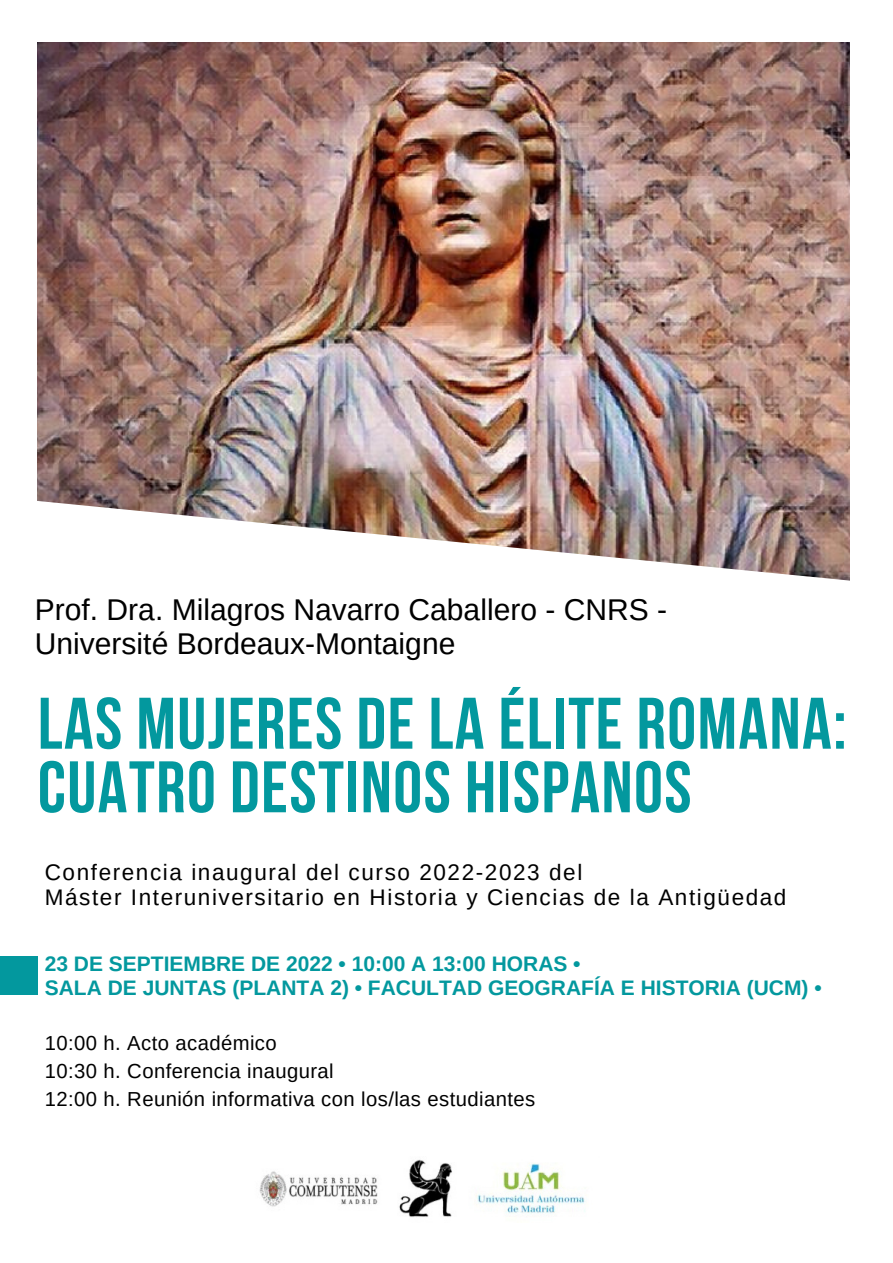
<style>
.page{position:relative;width:893px;height:1263px;background:#fff}
.page>*{position:absolute;margin:0;border:0;box-sizing:border-box;transform-origin:0 0}
.t1{font:700 72.75px/63.6px "Bebas Neue";letter-spacing:.02em;color:#03989e}
.t2{font:30px/33.8px "Arimo";color:#000}
.t3{font:22.5px/25.3px "Arimo";letter-spacing:.07em;color:#000}
.t4{font:700 21px/23.6px "Arimo";color:#03989e}
.t5{font:20.25px/28.1px "Arimo";letter-spacing:.02em;color:#000}
</style>
<div class="page">
<img style="left:38px;top:42px;width:811px;height:433px">
<img style="left:37px;top:475px;width:813px;height:106px">
<div style="left:0;top:956px;width:38px;height:39px;background:#03989e"></div>
<img style="left:259px;top:1159px;width:326px;height:58px">
<h2 class="t2" style="left:35px;top:592px;width:634px">Prof. Dra. Milagros Navarro Caballero - CNRS -<br>Université Bordeaux-Montaigne</h2>
<h1 class="t1" style="left:38px;top:699px;width:810px">LAS MUJERES DE LA ÉLITE ROMANA:<br>CUATRO DESTINOS HISPANOS</h1>
<p class="t3" style="left:45px;top:859px;width:743px">Conferencia inaugural del curso 2022-2023 del<br>Máster Interuniversitario en Historia y Ciencias de la Antigüedad</p>
<p class="t4" style="left:45px;top:952px;width:778px">23 DE SEPTIEMBRE DE 2022 • 10:00 A 13:00 HORAS •<br>SALA DE JUNTAS (PLANTA 2) • FACULTAD GEOGRAFÍA E HISTORIA (UCM) •</p>
<p class="t5" style="left:45px;top:1029px;width:492px">10:00 h. Acto académico<br>10:30 h. Conferencia inaugural<br>12:00 h. Reunión informativa con los/las estudiantes</p>
</div>
